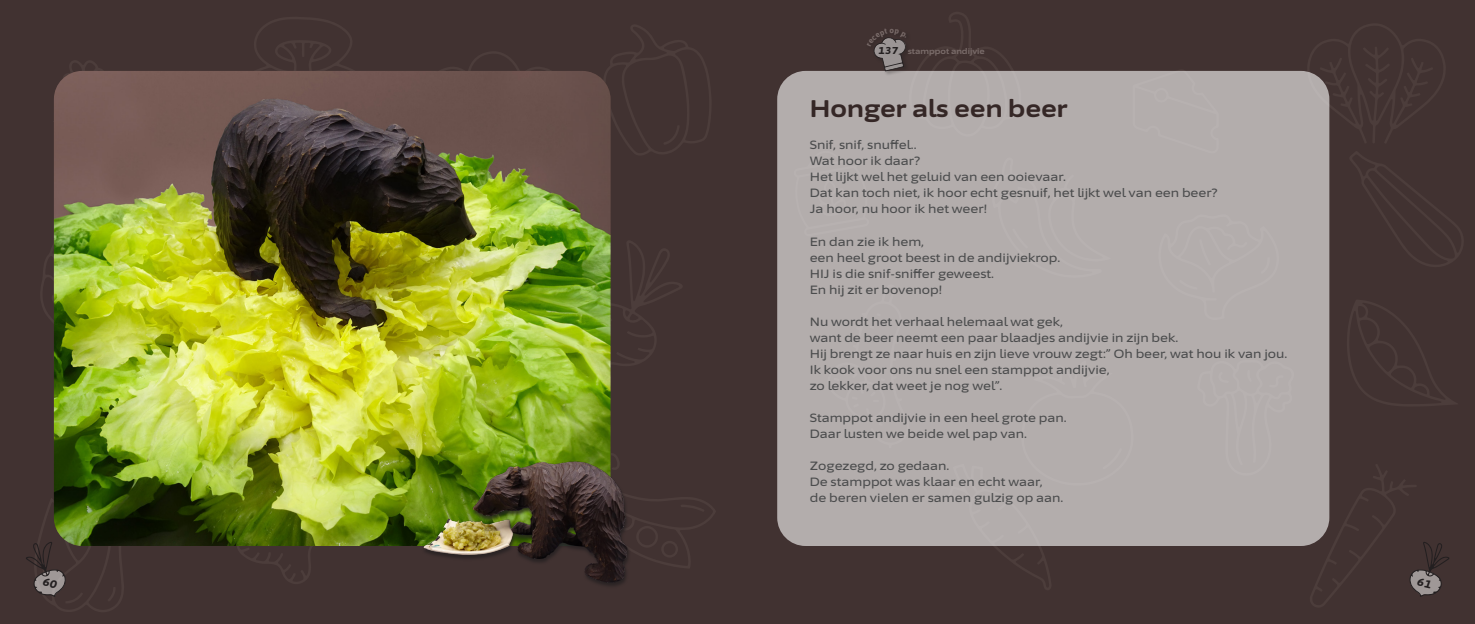
<style>
.page{position:relative;width:1475px;height:624px;background:#fff}
.page>*{position:absolute;margin:0;border:0;box-sizing:border-box;transform-origin:0 0}
.t1{font:700 24px "Asap Expanded";color:#352726}
.t2{font:500 12px/16px "Asap Expanded";color:#4b4c4d}
.t3{font:700 8px "Asap Expanded";color:#796b69}
.s1{font-weight:800;font-style:italic;font-size:10px;color:#231f20}
</style>
<div class="page">
<div style="left:737px;top:0;width:737px;height:624px;background:#413231"></div>
<div style="left:0;top:0;width:737px;height:624px;background:#413231"></div>
<svg style="left:1132px;top:70px;width:86px;height:1px"></svg>
<svg style="left:439px;top:52px;width:112px;height:19px"></svg>
<svg style="left:53px;top:61px;width:50px;height:61px"></svg>
<svg style="left:610px;top:240px;width:72px;height:127px"></svg>
<svg style="left:237px;top:546px;width:75px;height:38px"></svg>
<svg style="left:1347px;top:300px;width:110px;height:106px"></svg>
<svg style="left:1350px;top:152px;width:113px;height:115px"></svg>
<svg style="left:254px;top:17px;width:100px;height:54px"></svg>
<svg style="left:607px;top:25px;width:104px;height:131px"></svg>
<svg style="left:632px;top:496px;width:83px;height:72px"></svg>
<svg style="left:994px;top:546px;width:57px;height:44px"></svg>
<svg style="left:41px;top:224px;width:13px;height:208px"></svg>
<svg style="left:1306px;top:24px;width:139px;height:120px"></svg>
<img style="left:54px;top:71px;width:556px;height:475px">
<div style="left:777px;top:71px;width:552px;height:475px;background:#b3adac;border-radius:28px"></div>
<img style="left:416px;top:427px;width:216px;height:159px">
<svg style="left:26px;top:485px;width:104px;height:127px"></svg>
<svg style="left:1309px;top:463px;width:140px;height:144px"></svg>
<svg style="left:866px;top:12px;width:155px;height:63px"></svg>
<p class="t3" style="left:878px;top:45px;width:108px"><span class="s1">137</span> stamppot andijvie</p>
<h1 class="t1" style="left:809px;top:92px;width:259px">Honger als een beer</h1>
<p class="t2" style="left:809px;top:136px;width:409px">Snif, snif, snuffel..<br>Wat hoor ik daar?<br>Het lijkt wel het geluid van een ooievaar.<br>Dat kan toch niet, ik hoor echt gesnuif, het lijkt wel van een beer?<br>Ja hoor, nu hoor ik het weer!</p>
<p class="t2" style="left:809px;top:232px;width:252px">En dan zie ik hem,<br>een heel groot beest in de andijviekrop.<br>HIJ is die snif-sniffer geweest.<br>En hij zit er bovenop!</p>
<p class="t2" style="left:809px;top:312px;width:479px">Nu wordt het verhaal helemaal wat gek,<br>want de beer neemt een paar blaadjes andijvie in zijn bek.<br>Hij brengt ze naar huis en zijn lieve vrouw zegt:” Oh beer, wat hou ik van jou.<br>Ik kook voor ons nu snel een stamppot andijvie,<br>zo lekker, dat weet je nog wel”.</p>
<p class="t2" style="left:809px;top:408px;width:258px">Stamppot andijvie in een heel grote pan.<br>Daar lusten we beide wel pap van.</p>
<p class="t2" style="left:809px;top:456px;width:255px">Zogezegd, zo gedaan.<br>De stamppot was klaar en echt waar,<br>de beren vielen er samen gulzig op aan.</p>
</div>
